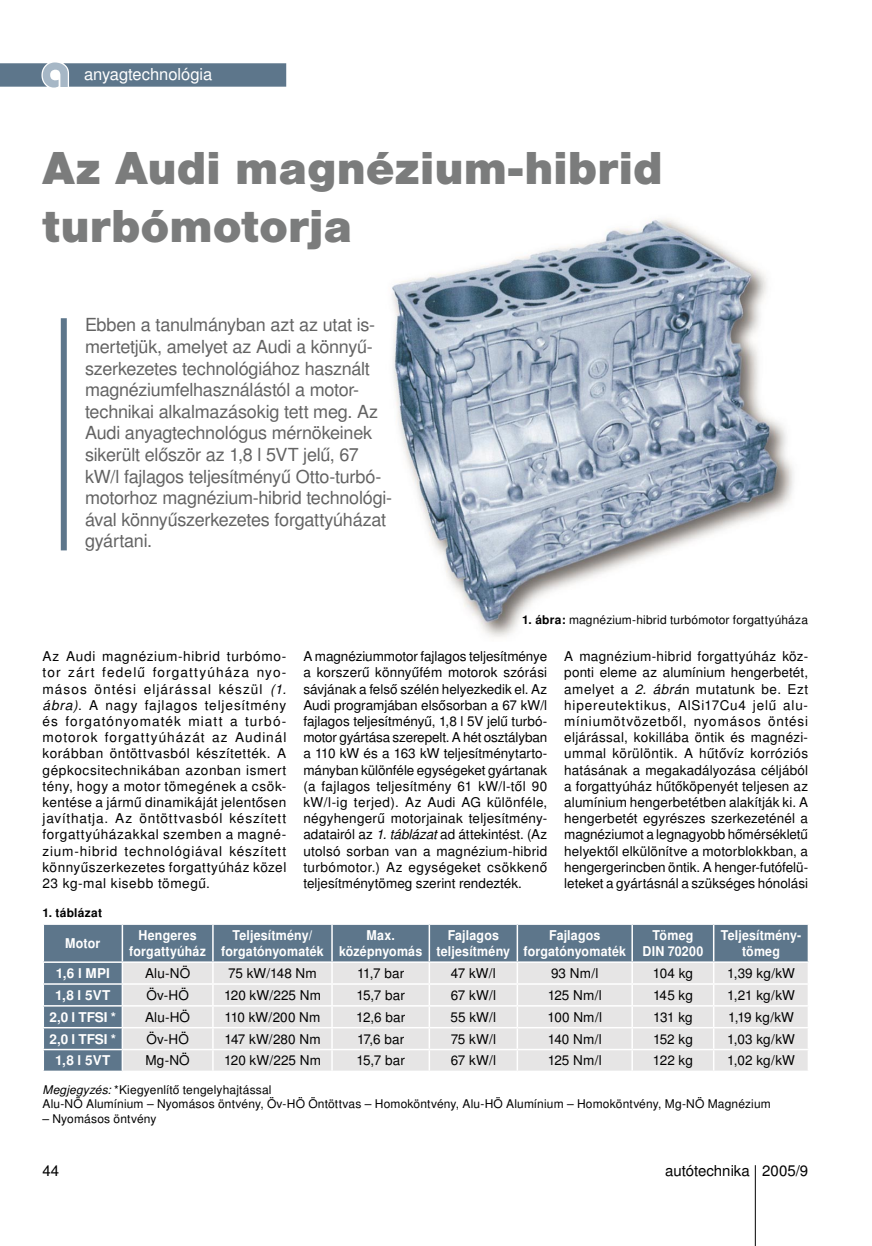
<style>
.page{position:relative;width:872px;height:1246px;background:#fff}
.page>*{position:absolute;margin:0;border:0;box-sizing:border-box;transform-origin:0 0}
.t1{font:900 48px/57.6px "Nimbus San TOT";color:#7b7c7c}
.t2{font:18px/21.6px "Nimbus Sans LOT";letter-spacing:-.015em;color:#636363}
.t3{font:16.5px "Nimbus Sans LOT";color:#fff}
.t4{font:15px "Nimbus Sans LOT";color:#000}
.t5{font:13.5px/16.2px "Nimbus Sans LOT";color:#000;text-align:justify}
.t6{font:700 13.5px/16.2px "Nimbus Sans LOT";letter-spacing:.015em;color:#fff;text-align:center;scale:.92 1}
.t7{font:700 13.5px "Nimbus Sans LOT";letter-spacing:.015em;color:#fff}
.t8{font:12px/14.4px "Nimbus Sans LOT";letter-spacing:.015em;color:#000}
.t9{font:700 12px "Nimbus Sans LOT";letter-spacing:.02em;color:#000}
.s1{font-weight:700}
.s2{font-style:italic}
</style>
<div class="page">
<hr style="left:755px;top:1165px;width:1px;height:81px;background:#000">
<svg style="left:0;top:62px;width:286px;height:26px;background:#748a9c"></svg>
<img style="left:392px;top:218px;width:402px;height:419px">
<svg style="left:43px;top:924px;width:765px;height:147px;background:#bcc3ca"></svg>
<hr style="left:807px;top:1050px;width:2px;height:21px;background:#fff">
<div style="left:61px;top:318px;width:6px;height:232px;background:#5d768b"></div>
<p class="t3" style="left:84px;top:64px;width:130px">anyagtechnológia</p>
<h1 class="t1" style="left:43px;top:140px;width:621px">Az Audi magnézium-hibrid turbómotorja</h1>
<p class="t2" style="left:85px;top:315px;width:309px">Ebben a tanulmányban azt az utat is&shy;mertetjük, amelyet az Audi a könnyű&shy;szerkezetes technológiához használt magnéziumfelhasználástól a motor&shy;technikai alkalmazásokig tett meg. Az Audi anyagtechnológus mérnökeinek sikerült először az 1,8 l 5VT jelű, 67 kW/l fajlagos teljesítményű Otto-turbó&shy;motorhoz magnézium-hibrid technológi&shy;ával könnyűszerkezetes forgattyúházat gyártani.</p>
<p class="t8" style="left:522px;top:613px;width:287px"><span class="s1">1. ábra:</span> magnézium-hibrid turbómotor forgattyúháza</p>
<p class="t5" style="left:43px;top:649px;width:245px">Az Audi magnézium-hibrid turbómo&shy;tor zárt fedelű forgattyúháza nyo&shy;másos öntési eljárással készül <span class="s2">(1. ábra)</span>. A nagy fajlagos teljesítmény és forgatónyomaték miatt a turbó&shy;motorok forgattyúházát az Audinál korábban öntöttvasból készítették. A gépkocsitechnikában azonban ismert tény, hogy a motor tömegének a csök&shy;kentése a jármű dinamikáját jelentősen javíthatja. Az öntöttvasból készített forgattyúházakkal szemben a magné&shy;zium-hibrid technológiával készített könnyűszerkezetes forgattyúház közel 23 kg-mal kisebb tömegű.</p>
<p class="t5" style="left:303px;top:649px;width:245px">A magnéziummotor fajlagos teljesítménye a korszerű könnyűfém motorok szórási sávjának a felső szélén helyezkedik el. Az Audi programjában elsősorban a 67 kW/l fajlagos teljesítményű, 1,8 l 5V jelű turbó&shy;motor gyártása szerepelt. A hét osztályban a 110 kW és a 163 kW teljesítménytarto&shy;mányban különféle egységeket gyártanak (a fajlagos teljesítmény 61 kW/l-től 90 kW/l-ig terjed). Az Audi AG különféle, négyhengerű motorjainak teljesítmény&shy;adatairól az <span class="s2">1. táblázat</span> ad áttekintést. (Az utolsó sorban van a magnézium-hibrid turbómotor.) Az egységeket csökkenő teljesítménytömeg szerint rendezték.</p>
<p class="t5" style="left:564px;top:649px;width:245px">A magnézium-hibrid forgattyúház köz&shy;ponti eleme az alumínium hengerbetét, amelyet a <span class="s2">2. ábrá</span>n mutatunk be. Ezt hipereutektikus, AlSi17Cu4 jelű alu&shy;míniumötvözetből, nyomásos öntési eljárással, kokillába öntik és magnézi&shy;ummal körülöntik. A hűtővíz korróziós hatásának a megakadályozása céljából a forgattyúház hűtőköpenyét teljesen az alumínium hengerbetétben alakítják ki. A hengerbetét egyrészes szerkezeténél a magnéziumot a legnagyobb hőmérsékletű helyektől elkülönítve a motorblokkban, a hengergerincben öntik. A henger-futófelü&shy;leteket a gyártásnál a szükséges hónolási</p>
<p class="t9" style="left:43px;top:906px;width:61px">1. táblázat</p>
<p class="t6" style="left:65px;top:936px;width:40px">Motor</p>
<p class="t6" style="left:129px;top:928px;width:85px">Hengeres forgattyúház</p>
<p class="t6" style="left:221px;top:928px;width:113px">Teljesítmény/ forgatónyomaték</p>
<p class="t6" style="left:339px;top:928px;width:92px">Max. középnyomás</p>
<p class="t6" style="left:436px;top:928px;width:81px">Fajlagos teljesítmény</p>
<p class="t6" style="left:523px;top:928px;width:113px">Fajlagos forgatónyomaték</p>
<p class="t6" style="left:642px;top:928px;width:68px">Tömeg<br>DIN 70200</p>
<p class="t6" style="left:721px;top:928px;width:89px">Teljesítmény&shy;tömeg</p>
<p class="t7" style="left:56px;top:965px;width:56px">1,6 l MPI</p>
<p class="t5" style="left:145px;top:965px;width:47px">Alu-NÖ</p>
<p class="t5" style="left:228px;top:965px;width:90px">75 kW/148 Nm</p>
<p class="t5" style="left:357px;top:965px;width:49px">11,7 bar</p>
<p class="t5" style="left:451px;top:965px;width:46px">47 kW/l</p>
<p class="t5" style="left:551px;top:965px;width:49px">93 Nm/l</p>
<p class="t5" style="left:653px;top:965px;width:42px">104 kg</p>
<p class="t5" style="left:727px;top:965px;width:69px">1,39 kg/kW</p>
<p class="t7" style="left:55px;top:987px;width:57px">1,8 l 5VT</p>
<p class="t5" style="left:146px;top:987px;width:44px">Öv-HÖ</p>
<p class="t5" style="left:224px;top:987px;width:98px">120 kW/225 Nm</p>
<p class="t5" style="left:356px;top:987px;width:50px">15,7 bar</p>
<p class="t5" style="left:451px;top:987px;width:47px">67 kW/l</p>
<p class="t5" style="left:548px;top:987px;width:56px">125 Nm/l</p>
<p class="t5" style="left:653px;top:987px;width:41px">145 kg</p>
<p class="t5" style="left:727px;top:987px;width:69px">1,21 kg/kW</p>
<p class="t7" style="left:50px;top:1009px;width:68px">2,0 l TFSI *</p>
<p class="t5" style="left:145px;top:1009px;width:46px">Alu-HÖ</p>
<p class="t5" style="left:225px;top:1009px;width:97px">110 kW/200 Nm</p>
<p class="t5" style="left:356px;top:1009px;width:50px">12,6 bar</p>
<p class="t5" style="left:450px;top:1009px;width:47px">55 kW/l</p>
<p class="t5" style="left:547px;top:1009px;width:56px">100 Nm/l</p>
<p class="t5" style="left:653px;top:1009px;width:41px">131 kg</p>
<p class="t5" style="left:728px;top:1009px;width:67px">1,19 kg/kW</p>
<p class="t7" style="left:50px;top:1031px;width:68px">2,0 l TFSI *</p>
<p class="t5" style="left:146px;top:1031px;width:44px">Öv-HÖ</p>
<p class="t5" style="left:224px;top:1031px;width:98px">147 kW/280 Nm</p>
<p class="t5" style="left:357px;top:1031px;width:49px">17,6 bar</p>
<p class="t5" style="left:451px;top:1031px;width:47px">75 kW/l</p>
<p class="t5" style="left:548px;top:1031px;width:56px">140 Nm/l</p>
<p class="t5" style="left:653px;top:1031px;width:41px">152 kg</p>
<p class="t5" style="left:727px;top:1031px;width:69px">1,03 kg/kW</p>
<p class="t7" style="left:55px;top:1052px;width:57px">1,8 l 5VT</p>
<p class="t5" style="left:145px;top:1053px;width:46px">Mg-NÖ</p>
<p class="t5" style="left:224px;top:1053px;width:98px">120 kW/225 Nm</p>
<p class="t5" style="left:356px;top:1053px;width:50px">15,7 bar</p>
<p class="t5" style="left:451px;top:1053px;width:47px">67 kW/l</p>
<p class="t5" style="left:548px;top:1053px;width:56px">125 Nm/l</p>
<p class="t5" style="left:653px;top:1053px;width:41px">122 kg</p>
<p class="t5" style="left:727px;top:1053px;width:69px">1,02 kg/kW</p>
<p class="t8" style="left:43px;top:1082px;width:730px"><span class="s2">Megjegyzés:</span> *Kiegyenlítő tengelyhajtással<br>Alu-NÖ Alumínium – Nyomásos öntvény, Öv-HÖ Öntöttvas – Homoköntvény, Alu-HÖ Alumínium – Homoköntvény, Mg-NÖ Magnézium</p>
<p class="t8" style="left:43px;top:1111px;width:115px">– Nyomásos öntvény</p>
<p class="t4" style="left:43px;top:1162px;width:18px">44</p>
<p class="t4" style="left:665px;top:1162px;width:144px">autótechnika 2005/9</p>
</div>
